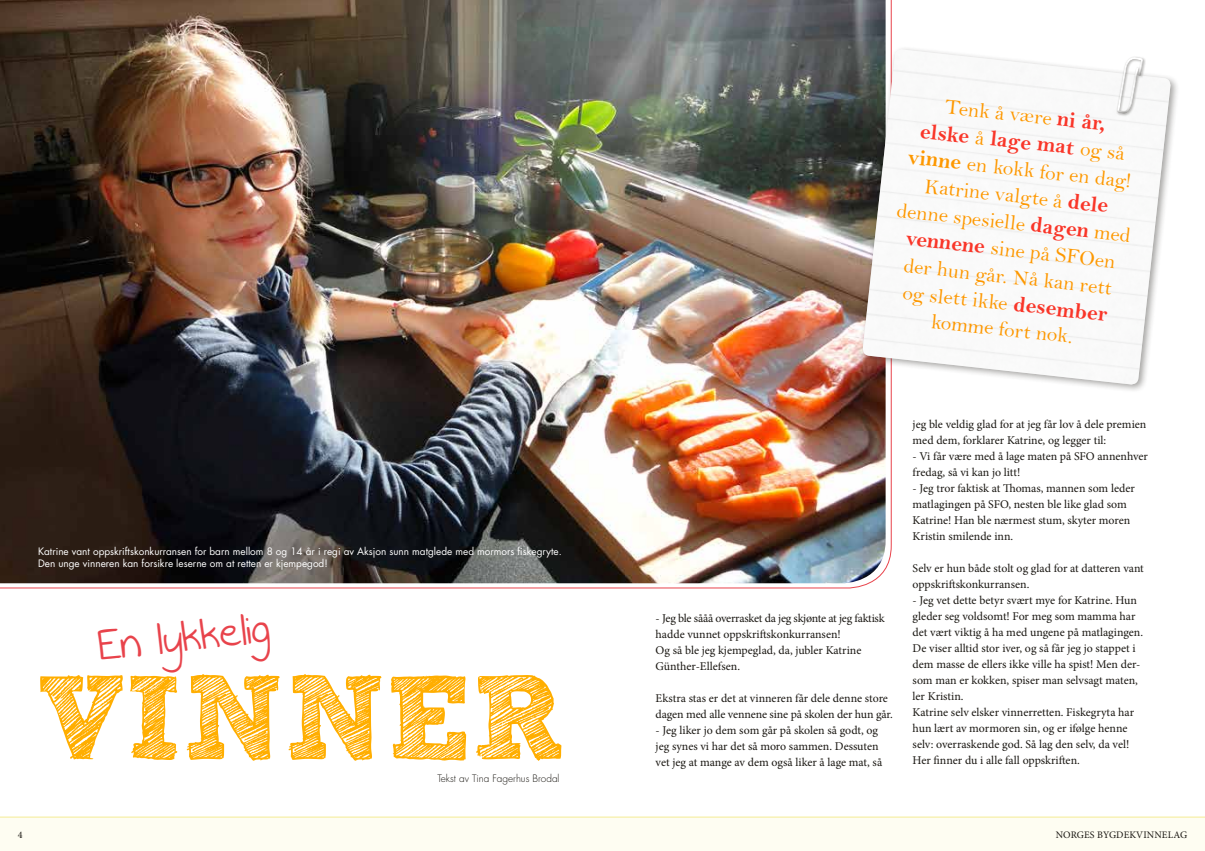
<style>
.page{position:relative;width:1205px;height:851px;background:#fff}
.page>*{position:absolute;margin:0;border:0;box-sizing:border-box;transform-origin:0 0}
.t1{font:700 118.75px "freeversion Sketch Block";color:#ffae00}
.t2{font:38px "Never Say Never";color:#e8434b}
.t3{font:22.5px "Bell MT Bold";color:#f93629}
.t4{font:21.25px/26.8px "Bell";color:#fe9800;text-align:center}
.t5{font:11.88px/16px "Minion Pro";color:#1a1712}
.t6{font:10px/12px "Futura Std";color:#fff}
.t7{font:300 10px "Futura Std";color:#1a1712}
.t8{font:10px "Minion Pro";letter-spacing:.01em;color:#1a1712}
.s1{font-family:"Bell MT Bold";font-size:22.5px;color:#f93629}
.s2{font-family:"Bell";font-size:21.25px;color:#fe9800}
.s3{font-family:"Bell MT Bold";font-size:22.5px}
</style>
<div class="page">
<div style="left:0;top:816px;width:1205px;height:34px;background:#fefdf2"></div>
<img style="left:0;top:0;width:885px;height:583px">
<div style="left:858px;top:45px;width:321px;height:348px;background:#1a1712;opacity:.4"></div>
<img style="left:862px;top:49px;width:309px;height:336px">
<div style="left:1115px;top:55px;width:31px;height:61px;background:#f8f9f8"></div>
<svg style="left:1116px;top:54px;width:29px;height:63px"></svg>
<p class="t6" style="left:38px;top:545px;width:525px">Katrine vant oppskriftskonkurransen for barn mellom 8 og 14 år i regi av Aksjon sunn matglede med mormors fiskegryte.<br>Den unge vinneren kan forsikre leserne om at retten er kjempegod!</p>
<h2 class="t2" style="left:96px;top:624px;width:174px;rotate:-6deg">En lykkelig</h2>
<h1 class="t1" style="left:37px;top:673px;width:529px">VINNER</h1>
<p class="t7" style="left:437px;top:772px;width:124px">Tekst av Tina Fagerhus Brodal</p>
<h3 class="t4" style="left:946px;top:93px;width:163px;rotate:6deg">Tenk å være <span class="s1">ni år,</span></h3>
<h3 class="t3" style="left:921px;top:117px;width:207px;rotate:6deg">elske <span class="s2">å</span> lage mat <span class="s2">og så</span></h3>
<h3 class="t4" style="left:904px;top:143px;width:237px;rotate:6deg"><span class="s3">vinne</span> en kokk for en dag!<br>Katrine valgte å <span class="s1">dele </span>denne spesielle <span class="s1">dagen</span> med <span class="s1">vennene</span> sine på SFOen der hun går. Nå kan rett og slett ikke <span class="s1">desember </span>komme fort nok.</h3>
<p class="t5" style="left:656px;top:609px;width:230px">- Jeg ble sååå overrasket da jeg skjønte at jeg faktisk hadde vunnet oppskriftskonkurransen!<br>Og så ble jeg kjempeglad, da, jubler Katrine Günther-Ellefsen.</p>
<p class="t5" style="left:656px;top:689px;width:239px">Ekstra stas er det at vinneren får dele denne store dagen med alle vennene sine på skolen der hun går.</p>
<p class="t5" style="left:656px;top:721px;width:228px">- Jeg liker jo dem som går på skolen så godt, og jeg synes vi har det så moro sammen. Dessuten vet jeg at mange av dem også liker å lage mat, så</p>
<p class="t5" style="left:912px;top:416px;width:235px">jeg ble veldig glad for at jeg får lov å dele premien med dem, forklarer Katrine, og legger til:</p>
<p class="t5" style="left:912px;top:448px;width:237px">- Vi får være med å lage maten på SFO annenhver fredag, så vi kan jo litt!</p>
<p class="t5" style="left:912px;top:480px;width:224px">- Jeg tror faktisk at Thomas, mannen som leder matlagingen på SFO, nesten ble like glad som Katrine! Han ble nærmest stum, skyter moren Kristin smilende inn.</p>
<p class="t5" style="left:912px;top:560px;width:233px">Selv er hun både stolt og glad for at datteren vant oppskriftskonkurransen.</p>
<p class="t5" style="left:912px;top:592px;width:232px">- Jeg vet dette betyr svært mye for Katrine. Hun gleder seg voldsomt! For meg som mamma har det vært viktig å ha med ungene på matlagingen.<br>De viser alltid stor iver, og så får jeg jo stappet i dem masse de ellers ikke ville ha spist! Men der&shy;som man er kokken, spiser man selvsagt maten, ler Kristin.<br>Katrine selv elsker vinnerretten. Fiskegryta har hun lært av mormoren sin, og er ifølge henne selv: overraskende god. Så lag den selv, da vel!<br>Her finner du i alle fall oppskriften.</p>
<p class="t8" style="left:18px;top:827px;width:6px">4</p>
<p class="t8" style="left:1056px;top:827px;width:133px">NORGES BYGDEKVINNELAG</p>
</div>
